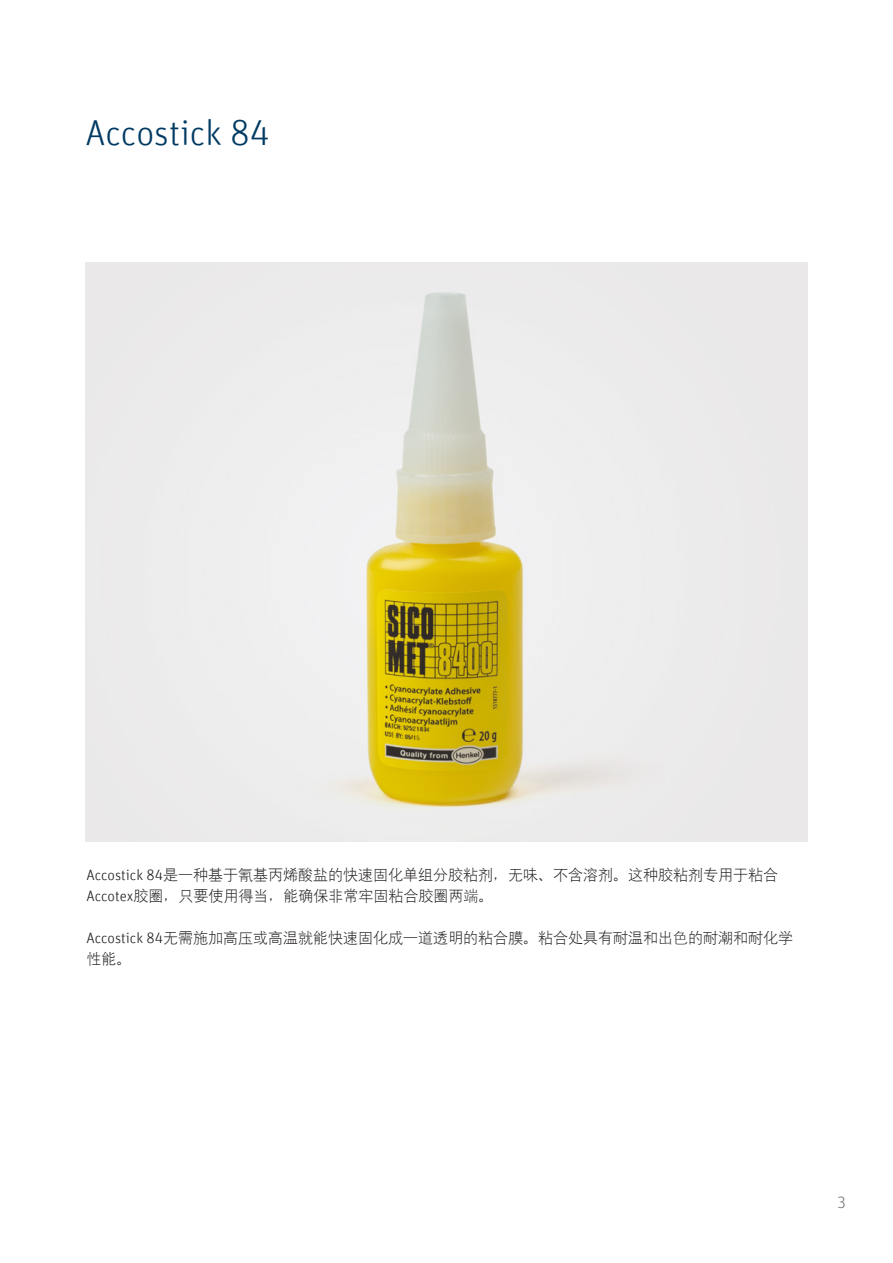
<style>
.page{position:relative;width:893px;height:1263px;background:#fff}
.page>*{position:absolute;margin:0;border:0;box-sizing:border-box;transform-origin:0 0}
.t1{font:36px "Hanyi Xi Deng Xian";color:#003a63}
.t2{font:300 16.5px "Unit Pro";color:#76787b}
.t3{font:15px/21px "Hanyi Xi Deng Xian";color:#231f20}
</style>
<div class="page">
<img style="left:85px;top:263px;width:723px;height:578px">
<h1 class="t1" style="left:85px;top:111px;width:186px">Accostick 84</h1>
<p class="t3" style="left:86px;top:864px;width:693px">Accostick 84是一种基于氰基丙烯酸盐的快速固化单组分胶粘剂，无味、不含溶剂。这种胶粘剂专用于粘合<br>Accotex胶圈，只要使用得当，能确保非常牢固粘合胶圈两端。</p>
<p class="t3" style="left:86px;top:927px;width:708px">Accostick 84无需施加高压或高温就能快速固化成一道透明的粘合膜。粘合处具有耐温和出色的耐潮和耐化学性能。</p>
<p class="t2" style="left:838px;top:1191px;width:11px">3</p>
</div>
